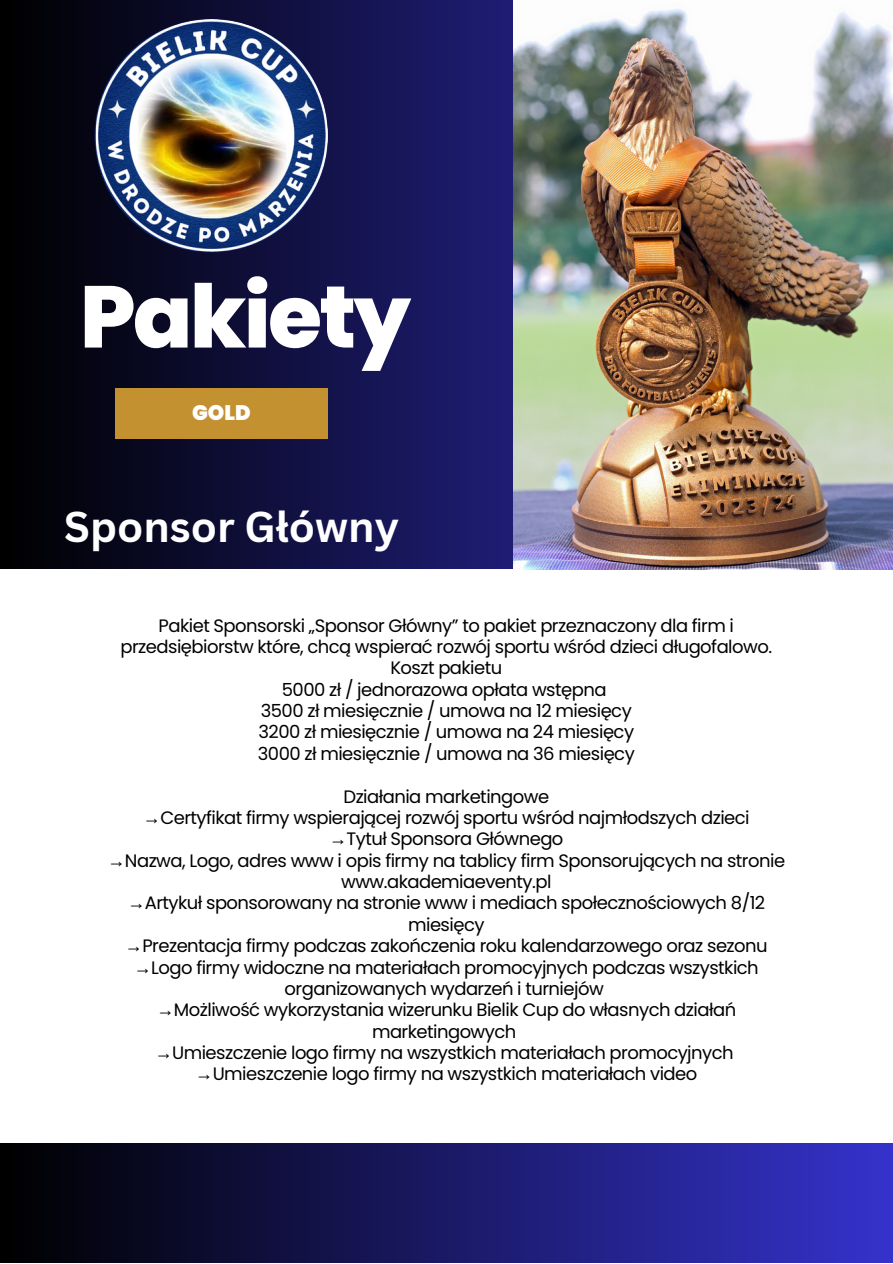
<style>
.page{position:relative;width:893px;height:1264px;background:#fff}
.page>*{position:absolute;margin:0;border:0;box-sizing:border-box;transform-origin:0 0}
.t1{font:800 87.45px "Poppins";letter-spacing:-.03em;color:#fff}
.t2{font:700 42px "Canva Sans";color:#fff}
.t3{font:900 21px "Poppins";color:#fff}
.t4{font:18px/21.3px "Poppins";letter-spacing:-.03em;color:#000;text-align:center}
.s1{font-family:"Liberation Serif"}
</style>
<div class="page">
<div style="left:0;top:0;width:892px;height:1262px;background:linear-gradient(to right,#000,#3432cb)"></div>
<div style="left:0;top:569px;width:892px;height:574px;background:#fff"></div>
<div style="left:115px;top:388px;width:213px;height:50px;background:#c39130"></div>
<img style="left:95px;top:19px;width:233px;height:233px;border-radius:50%">
<img style="left:513px;top:0;width:379px;height:569px">
<p class="t1" style="left:80px;top:256px;width:332px">Pakiety</p>
<p class="t3" style="left:192px;top:398px;width:60px">GOLD</p>
<p class="t2" style="left:64px;top:497px;width:336px">Sponsor Główny</p>
<p class="t4" style="left:120px;top:614px;width:653px">Pakiet Sponsorski „Sponsor Główny” to pakiet przeznaczony dla firm i przedsiębiorstw które, chcą wspierać rozwój sportu wśród dzieci długofalowo.</p>
<p class="t4" style="left:390px;top:657px;width:113px">Koszt pakietu</p>
<p class="t4" style="left:282px;top:678px;width:326px">5000 zł / jednorazowa opłata wstępna</p>
<p class="t4" style="left:261px;top:700px;width:372px">3500 zł miesięcznie / umowa na 12 miesięcy</p>
<p class="t4" style="left:258px;top:721px;width:377px">3200 zł miesięcznie / umowa na 24 miesięcy</p>
<p class="t4" style="left:258px;top:743px;width:378px">3000 zł miesięcznie / umowa na 36 miesięcy</p>
<p class="t4" style="left:343px;top:785px;width:207px">Działania marketingowe</p>
<p class="t4" style="left:143px;top:807px;width:608px"><span class="s1">→</span>Certyfikat firmy wspierającej rozwój sportu wśród najmłodszych dzieci</p>
<p class="t4" style="left:329px;top:828px;width:236px"><span class="s1">→</span>Tytuł Sponsora Głównego</p>
<p class="t4" style="left:107px;top:849px;width:679px"><span class="s1">→</span>Nazwa, Logo, adres www i opis firmy na tablicy firm Sponsorujących na stronie www.akademiaeventy.pl</p>
<p class="t4" style="left:127px;top:892px;width:639px"><span class="s1">→</span>Artykuł sponsorowany na stronie www i mediach społecznościowych 8/12 miesięcy</p>
<p class="t4" style="left:125px;top:935px;width:644px"><span class="s1">→</span>Prezentacja firmy podczas zakończenia roku kalendarzowego oraz sezonu</p>
<p class="t4" style="left:134px;top:956px;width:626px"><span class="s1">→</span>Logo firmy widoczne na materiałach promocyjnych podczas wszystkich organizowanych wydarzeń i turniejów</p>
<p class="t4" style="left:156px;top:999px;width:581px"><span class="s1">→</span>Możliwość wykorzystania wizerunku Bielik Cup do własnych działań marketingowych</p>
<p class="t4" style="left:155px;top:1042px;width:580px"><span class="s1">→</span>Umieszczenie logo firmy na wszystkich materiałach promocyjnych</p>
<p class="t4" style="left:195px;top:1063px;width:503px"><span class="s1">→</span>Umieszczenie logo firmy na wszystkich materiałach video</p>
</div>
